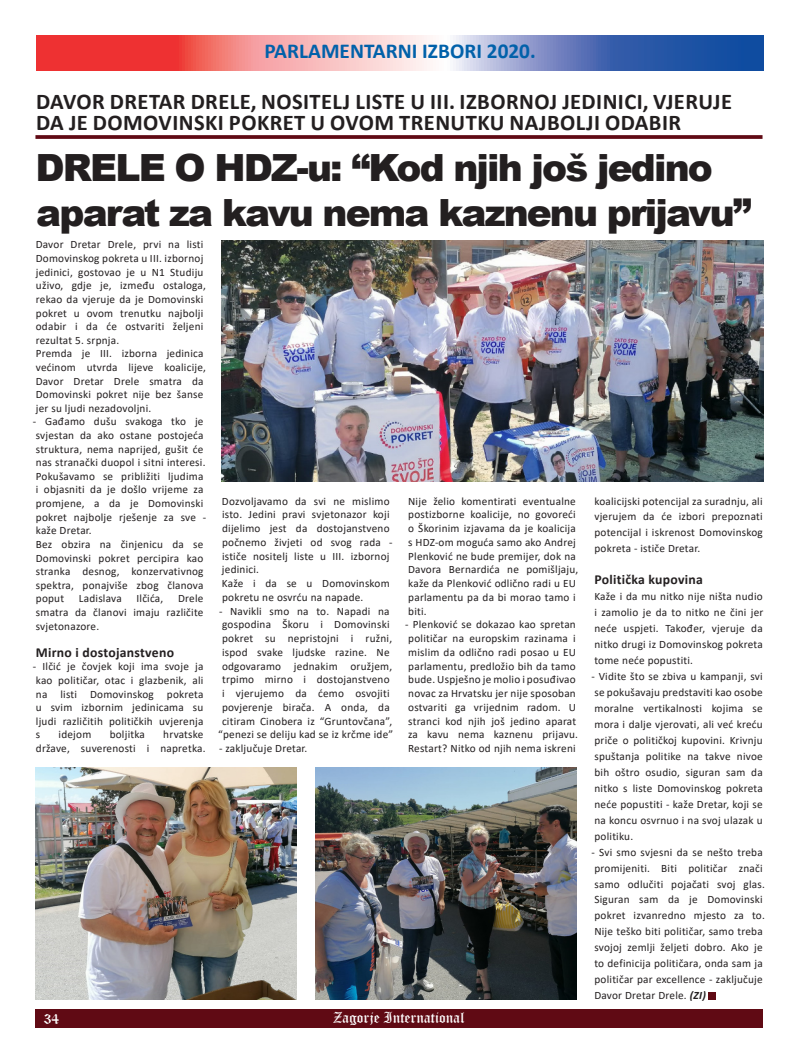
<style>
.page{position:relative;width:798px;height:1063px;background:#fff}
.page>*{position:absolute;margin:0;border:0;box-sizing:border-box;transform-origin:0 0}
.t1{font:900 37.5px/45px "Arial";letter-spacing:-.05em;color:#231f20}
.t2{font:700 22.5px/21.2px "Calibri";letter-spacing:.02em;color:#231f20}
.t3{font:700 21.25px "Calibri";color:#0161aa}
.t4{font:15px "Old English Text";color:#fff}
.t5{font:700 13.75px "Calibri";letter-spacing:.02em;color:#231f20}
.t6{font:11.25px/13.8px "Calibri";letter-spacing:.02em;color:#231f20}
.s1{font-weight:700;font-style:italic}
</style>
<div class="page">
<div style="left:35px;top:1009px;width:727px;height:19px;background:#600a14"></div>
<svg style="left:36px;top:35px;width:727px;height:36px;background:#b2819c"></svg>
<svg style="left:35px;top:135px;width:727px;height:4px;background:#691822"></svg>
<div style="left:708px;top:992px;width:7px;height:7px;background:#600a14"></div>
<img style="left:221px;top:241px;width:542px;height:241px">
<img style="left:35px;top:767px;width:261px;height:232px">
<img style="left:315px;top:767px;width:261px;height:232px">
<p class="t3" style="left:264px;top:36px;width:273px">PARLAMENTARNI IZBORI 2020.</p>
<p class="t2" style="left:36px;top:91px;width:697px">DAVOR DRETAR DRELE, NOSITELJ LISTE U III. IZBORNOJ JEDINICI, VJERUJE<br>DA JE DOMOVINSKI POKRET U OVOM TRENUTKU NAJBOLJI ODABIR</p>
<p class="t1" style="left:36px;top:144px;width:717px">DRELE O HDZ-u: “Kod njih još jedino aparat za kavu nema kaznenu prijavu”</p>
<p class="t6" style="left:36px;top:238px;width:172px">Davor Dretar Drele, prvi na listi<br>Domovinskog pokreta u III. izbornoj jedinici, gostovao je u N1 Studiju uživo, gdje je, između ostaloga, rekao da vjeruje da je Domovinski pokret u ovom trenutku najbolji odabir i da će ostvariti željeni rezultat 5. srpnja.</p>
<p class="t6" style="left:36px;top:347px;width:172px">Premda je III. izborna jedinica većinom utvrda lijeve koalicije,<br>Davor Dretar Drele smatra da<br>Domovinski pokret nije bez šanse jer su ljudi nezadovoljni.</p>
<p class="t6" style="left:33px;top:415px;width:175px">- Gađamo dušu svakoga tko je svjestan da ako ostane postojeća struktura, nema naprijed, gušit će nas stranački duopol i sitni interesi.<br>Pokušavamo se približiti ljudima<br>i objasniti da je došlo vrijeme za promjene, a da je Domovinski pokret najbolje rješenje za sve - kaže Dretar.</p>
<p class="t6" style="left:36px;top:537px;width:169px;text-align:justify">Bez obzira na činjenicu da se Domovinski pokret percipira kao stranka desnog, konzervativnog spektra, ponajviše zbog članova poput</p>
<p class="t6" style="left:408px;top:494px;width:172px">Nije želio komentirati eventualne postizborne koalicije, no govoreći o Škorinim izjavama da je koalicija s HDZ-om moguća samo ako Andrej<br>Plenković ne bude premijer, dok na<br>Davora Bernardića ne pomišljaju, kaže da Plenković odlično radi u EU parlamentu pa da bi morao tamo i biti.</p>
<p class="t6" style="left:405px;top:617px;width:174px">- Plenković se dokazao kao spretan političar na europskim razinama i mislim da odlično radi posao u EU parlamentu, predložio bih da tamo bude. Uspješno je molio i posuđivao novac za Hrvatsku jer nije sposoban ostvariti ga vrijednim radom. U stranci kod njih još jedino aparat za kavu nema kaznenu prijavu.<br>Restart? Nitko od njih nema iskreni</p>
<p class="t6" style="left:222px;top:494px;width:172px">Dozvoljavamo da svi ne mislimo isto. Jedini pravi svjetonazor koji dijelimo jest da dostojanstveno počnemo živjeti od svog rada - ističe nositelj liste u III. izbornoj jedinici.</p>
<p class="t6" style="left:222px;top:576px;width:169px">Kaže i da se u Domovinskom pokretu ne osvrću na napade.</p>
<p class="t6" style="left:218px;top:604px;width:176px;text-align:center">- Navikli smo na to. Napadi na gospodina Škoru i Domovinski pokret su nepristojni i ružni, ispod svake ljudske razine. Ne odgovaramo jednakim oružjem, trpimo mirno i dostojanstveno<br>i vjerujemo da ćemo osvojiti povjerenje birača. A onda, da citiram Cinobera iz “Gruntovčana”, “penezi se deliju kad se iz krčme ide”</p>
<p class="t6" style="left:219px;top:741px;width:90px">- zaključuje Dretar.</p>
<p class="t6" style="left:594px;top:492px;width:170px;line-height:16px;text-align:justify">koalicijski potencijal za suradnju, ali vjerujem da će izbori prepoznati potencijal i iskrenost Domovinskog pokreta - ističe Dretar.</p>
<p class="t5" style="left:594px;top:570px;width:110px">Politička kupovina</p>
<p class="t6" style="left:594px;top:588px;width:171px;line-height:16px;text-align:justify">Kaže i da mu nitko nije ništa nudio i zamolio je da to nitko ne čini jer neće uspjeti. Također, vjeruje da nitko drugi iz Domovinskog pokreta tome neće popustiti.</p>
<p class="t6" style="left:591px;top:668px;width:173px;line-height:16px;text-align:justify">- Vidite što se zbiva u kampanji, svi se pokušavaju predstaviti kao osobe moralne vertikalnosti kojima se mora i dalje vjerovati, ali već kreću priče o političkoj kupovini. Krivnju spuštanja politike na takve nivoe bih oštro osudio, siguran sam da nitko s liste Domovinskog pokreta neće popustiti - kaže Dretar, koji se na koncu osvrnuo i na svoj ulazak u politiku.</p>
<p class="t6" style="left:591px;top:844px;width:175px;line-height:16px">- Svi smo svjesni da se nešto treba promijeniti. Biti političar znači samo odlučiti pojačati svoj glas.<br>Siguran sam da je Domovinski pokret izvanredno mjesto za to.<br>Nije teško biti političar, samo treba svojoj zemlji željeti dobro. Ako je to definicija političara, onda sam ja političar par excellence - zaključuje Davor Dretar Drele. <span class="s1">(ZI)</span></p>
<p class="t6" style="left:79px;top:591px;width:44px">Ladislava</p>
<p class="t6" style="left:136px;top:591px;width:28px">Ilčića,</p>
<p class="t6" style="left:36px;top:592px;width:169px;text-align:justify;text-indent:142px">Drele smatra da članovi imaju različite svjetonazore.</p>
<p class="t5" style="left:36px;top:643px;width:140px">Mirno i dostojanstveno</p>
<p class="t6" style="left:33px;top:660px;width:172px;text-align:justify">- Ilčić je čovjek koji ima svoje ja kao političar, otac i glazbenik, ali na listi Domovinskog pokreta u svim izbornim jedinicama su ljudi različitih političkih uvjerenja s</p>
<p class="t6" style="left:36px;top:728px;width:171px;text-align:right">hrvatske<br>države, suverenosti i napretka.</p>
<p class="t6" style="left:59px;top:728px;width:34px">idejom</p>
<p class="t6" style="left:110px;top:728px;width:37px">boljitka</p>
<h3 class="t4" style="left:44px;top:1009px;width:17px">34</h3>
<h3 class="t4" style="left:333px;top:1008px;width:133px">Zagorje International</h3>
</div>
